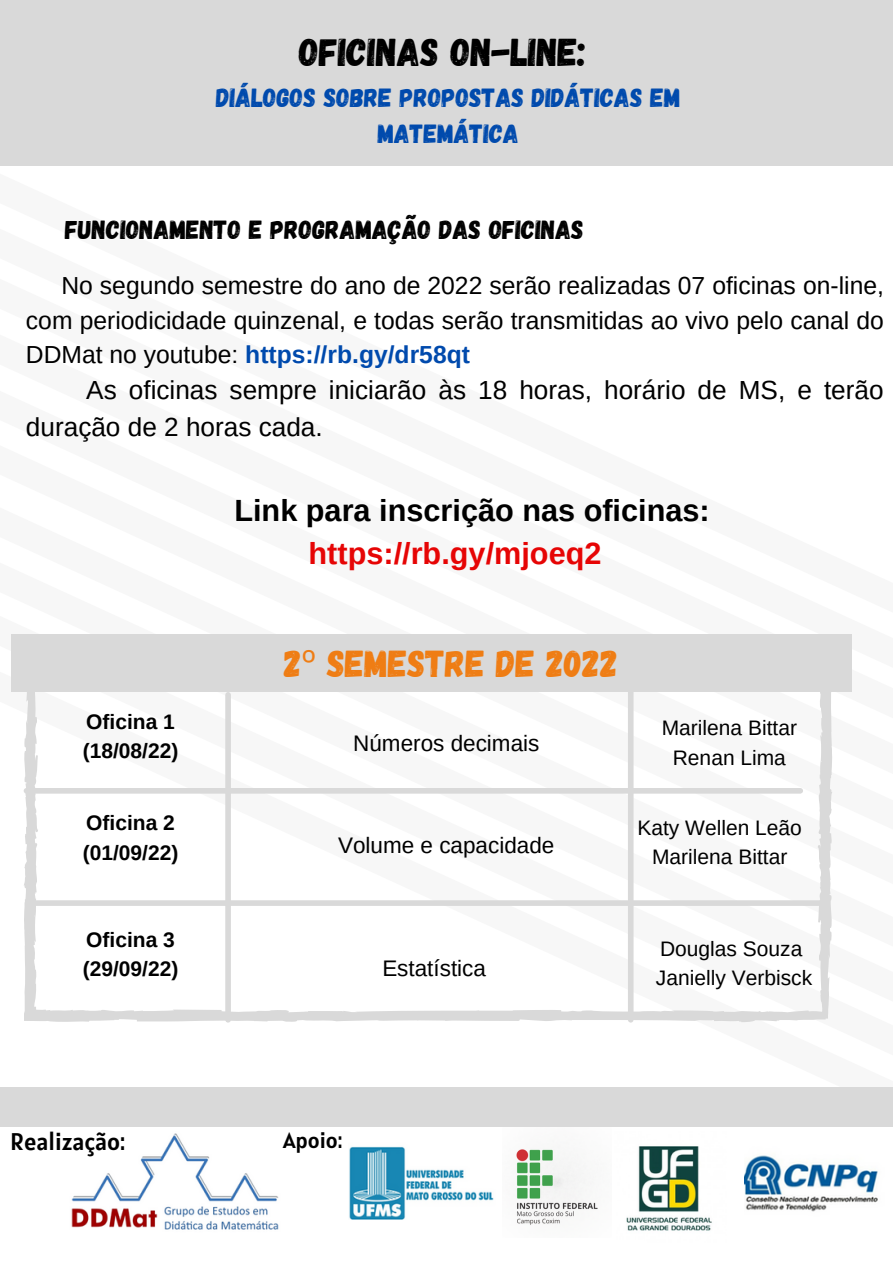
<style>
.page{position:relative;width:893px;height:1264px;background:#fff}
.page>*{position:absolute;margin:0;border:0;box-sizing:border-box;transform-origin:0 0}
.t1{font:38.7px "Gagalin";color:#000}
.t2{font:37.5px "Gagalin";color:#ef7d14}
.t3{font:700 30.6px "Arimo";color:#000}
.t4{font:700 30.6px "Arimo";color:#e60505}
.t5{font:26.25px/35.7px "Gagalin";color:#004aad;text-align:center}
.t6{font:26.25px "Gagalin";color:#000}
.t7{font:26.1px/36.2px "Arimo";color:#000}
.t8{font:24.6px/34.5px "Arimo";color:#000;text-align:justify}
.t9{font:24px "Alatsi";color:#000}
.t10{font:22.5px "Arimo";color:#000}
.t11{font:21.9px "Alatsi";color:#000}
.t12{font:21px/29.2px "Arimo";color:#000;text-align:center}
.t13{font:700 21px/29.2px "Arimo";color:#000}
.s1{font-weight:700;color:#004aad}
.s2{font-family:"Noto Sans"}
</style>
<div class="page">
<div style="left:0;top:1087px;width:892px;height:39px;background:#d9d9d9"></div>
<div style="left:0;top:0;width:892px;height:165px;background:#d9d9d9"></div>
<div style="left:11px;top:634px;width:839px;height:57px;background:#d9d9d9"></div>
<svg style="left:24px;top:691px;width:808px;height:331px"></svg>
<div style="left:225px;top:694px;width:6px;height:325px;background:#d9d9d9"></div>
<div style="left:26px;top:788px;width:774px;height:5px;background:#d9d9d9"></div>
<div style="left:628px;top:681px;width:5px;height:338px;background:#d9d9d9"></div>
<div style="left:29px;top:900px;width:792px;height:5px;background:#d9d9d9"></div>
<img style="left:71px;top:1133px;width:208px;height:97px">
<img style="left:745px;top:1155px;width:133px;height:57px">
<img style="left:349px;top:1146px;width:145px;height:72px">
<img style="left:626px;top:1146px;width:86px;height:85px">
<img style="left:516px;top:1149px;width:82px;height:76px">
<h1 class="t1" style="left:299px;top:27px;width:288px">OFICINAS ON-LINE:</h1>
<p class="t5" style="left:216px;top:79px;width:466px">DIÁLOGOS SOBRE PROPOSTAS DIDÁTICAS EM<br>MATEMÁTICA</p>
<p class="t6" style="left:65px;top:213px;width:520px">FUNCIONAMENTO E PROGRAMAÇÃO DAS OFICINAS</p>
<p class="t8" style="left:26px;top:268px;width:859px;text-indent:35px">No segundo semestre do ano de 2022 serão realizadas 07 oficinas on-line, com periodicidade quinzenal, e todas serão transmitidas ao vivo pelo canal do DDMat no youtube: <span class="s1">https://rb.gy/dr58qt</span></p>
<p class="t7" style="left:26px;top:372px;width:859px;text-indent:60px">As oficinas sempre iniciarão às 18 horas, horário de MS, e terão duração de 2 horas cada.</p>
<p class="t3" style="left:234px;top:493px;width:477px">Link para inscrição nas oficinas:</p>
<p class="t4" style="left:308px;top:536px;width:294px">https://rb.gy/mjoeq2</p>
<p class="t13" style="left:83px;top:706px;width:97px">Oficina 1 (18/08/22)</p>
<p class="t13" style="left:83px;top:808px;width:97px">Oficina 2 (01/09/22)</p>
<p class="t13" style="left:83px;top:924px;width:97px">Oficina 3 (29/09/22)</p>
<h2 class="t2" style="left:284px;top:639px;width:336px">2<span class="s2">º</span> SEMESTRE DE 2022</h2>
<p class="t10" style="left:353px;top:730px;width:188px">Números decimais</p>
<p class="t10" style="left:338px;top:832px;width:218px">Volume e capacidade</p>
<p class="t12" style="left:661px;top:713px;width:137px">Marilena Bittar<br>Renan Lima</p>
<p class="t12" style="left:637px;top:812px;width:166px">Katy Wellen Leão<br>Marilena Bittar</p>
<p class="t10" style="left:382px;top:955px;width:105px">Estatística</p>
<p class="t12" style="left:656px;top:933px;width:158px;text-align:left">Douglas Souza<br>Janielly Verbisck</p>
<p class="t9" style="left:10px;top:1126px;width:116px">Realização:</p>
<p class="t11" style="left:283px;top:1126px;width:61px">Apoio:</p>
</div>
